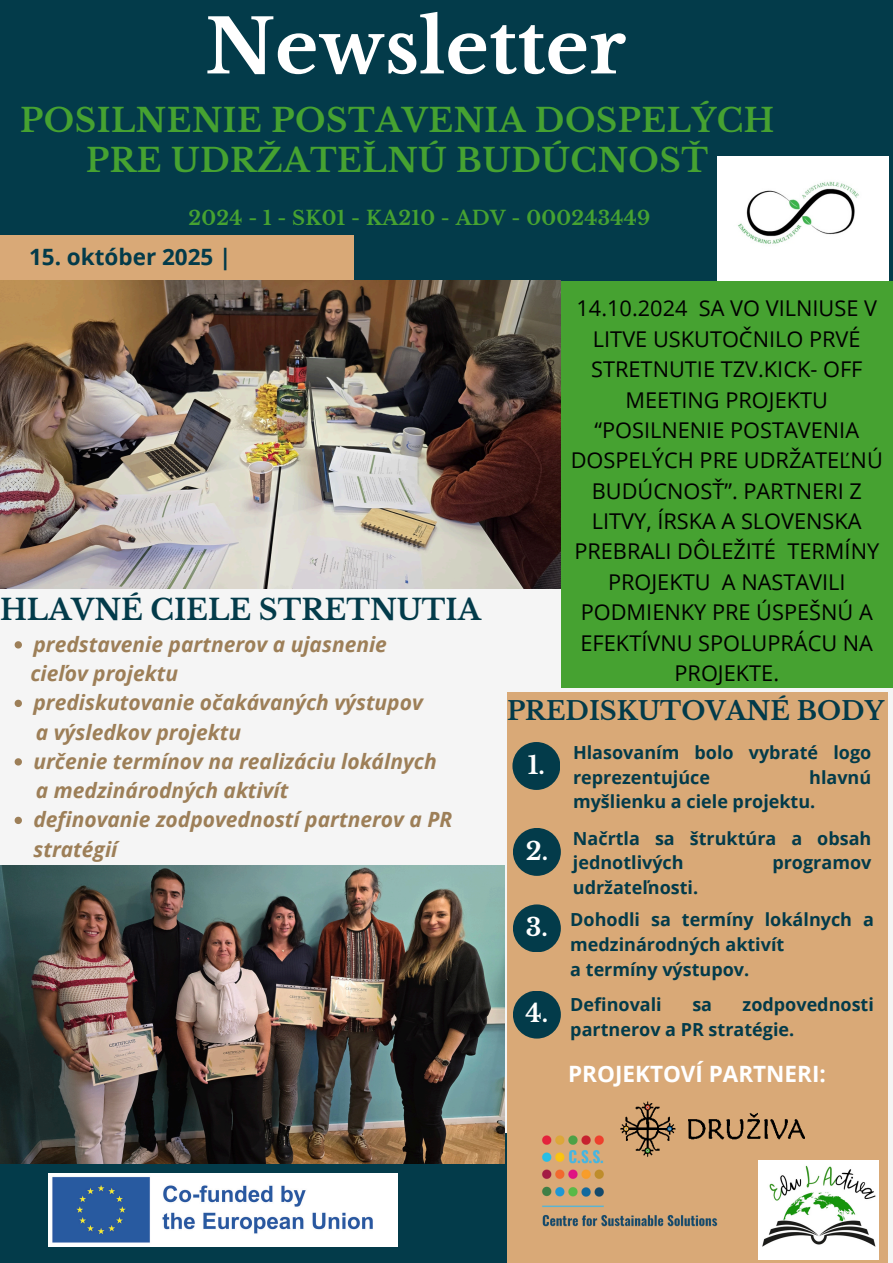
<style>
.page{position:relative;width:893px;height:1263px;background:#f5f5f5}
.page>*{position:absolute;margin:0;border:0;box-sizing:border-box;transform-origin:0 0}
.t1{font:700 74.18px "Libre Baskerville";color:#fff}
.t2{font:700 32.25px/40.5px "Libre Baskerville";letter-spacing:.015em;color:#46a231;text-align:center}
.t3{font:700 28.5px "Libre Baskerville";color:#033b4a}
.t4{font:700 25.5px "Libre Baskerville";color:#033b4a}
.t5{font:700 24.53px "Libre Baskerville";color:#fff}
.t6{font:700 22.5px "Open Sans";color:#fff}
.t7{font:700 22.5px "Open Sans";color:#033b4a}
.t8{font:21.75px/30.4px "Open Sans";color:#000;text-align:center}
.t9{font:italic 700 21px/29.2px "Open Sans";color:#9d7f58}
.t10{font:700 19.5px "Libre Baskerville";letter-spacing:.015em;color:#46a231}
.t11{font:700 18px/24.8px "Open Sans";color:#033b4a}
</style>
<div class="page">
<div style="left:0;top:0;width:893px;height:281px;background:#033b4a"></div>
<div style="left:507px;top:692px;width:380px;height:571px;background:#d9a977"></div>
<div style="left:561px;top:281px;width:332px;height:406px;background:#46a231"></div>
<div style="left:0;top:235px;width:354px;height:50px;background:#d9a977"></div>
<div style="left:512px;top:742px;width:48px;height:48px;background:#033b4a;border-radius:50%"></div>
<div style="left:513px;top:828px;width:48px;height:48px;background:#033b4a;border-radius:50%"></div>
<div style="left:513px;top:904px;width:48px;height:48px;background:#033b4a;border-radius:50%"></div>
<div style="left:513px;top:991px;width:48px;height:47px;background:#033b4a;border-radius:50%"></div>
<div style="left:0;top:1133px;width:507px;height:130px;background:#033b4a"></div>
<img style="left:620px;top:1101px;width:184px;height:60px">
<img style="left:0;top:281px;width:560px;height:307px">
<img style="left:0;top:865px;width:505px;height:299px">
<img style="left:758px;top:1161px;width:120px;height:99px">
<img style="left:542px;top:1133px;width:184px;height:94px">
<img style="left:717px;top:157px;width:171px;height:124px">
<img style="left:48px;top:1174px;width:349px;height:73px">
<svg style="left:15px;top:641px;width:7px;height:7px"></svg>
<svg style="left:15px;top:700px;width:7px;height:7px"></svg>
<svg style="left:15px;top:758px;width:7px;height:7px"></svg>
<svg style="left:15px;top:817px;width:7px;height:7px"></svg>
<p class="t1" style="left:205px;top:1px;width:422px">Newsletter</p>
<p class="t2" style="left:20px;top:100px;width:755px">POSILNENIE POSTAVENIA DOSPELÝCH<br>PRE UDRŽATEĽNÚ BUDÚCNOSŤ</p>
<h4 class="t10" style="left:188px;top:206px;width:463px">2024 - 1 - SK01 - KA210 - ADV - 000243449</h4>
<p class="t7" style="left:29px;top:241px;width:204px">15. október 2025 |</p>
<p class="t3" style="left:0;top:592px;width:482px">HLAVNÉ CIELE STRETNUTIA</p>
<p class="t9" style="left:33px;top:629px;width:355px">predstavenie partnerov a ujasnenie</p>
<h4 class="t9" style="left:30px;top:658px;width:149px">cieľov projektu</h4>
<h4 class="t9" style="left:33px;top:688px;width:391px">prediskutovanie očakávaných výstupov</h4>
<h4 class="t9" style="left:36px;top:717px;width:207px">a výsledkov projektu</h4>
<h4 class="t9" style="left:33px;top:746px;width:405px">určenie termínov na realizáciu lokálnych</h4>
<p class="t9" style="left:36px;top:775px;width:254px">a medzinárodných aktivít</p>
<p class="t9" style="left:33px;top:805px;width:420px">definovanie zodpovedností partnerov a PR stratégií</p>
<p class="t8" style="left:571px;top:293px;width:313px">14.10.2024 SA VO VILNIUSE V<br>LITVE USKUTOČNILO PRVÉ<br>STRETNUTIE TZV.KICK- OFF<br>MEETING PROJEKTU “POSILNENIE POSTAVENIA<br>DOSPELÝCH PRE UDRŽATEĽNÚ<br>BUDÚCNOSŤ”. PARTNERI Z<br>LITVY, ÍRSKA A SLOVENSKA<br>PREBRALI DÔLEŽITÉ TERMÍNY<br>PROJEKTU A NASTAVILI<br>PODMIENKY PRE ÚSPEŠNÚ A<br>EFEKTÍVNU SPOLUPRÁCU NA<br>PROJEKTE.</p>
<h5 class="t4" style="left:507px;top:696px;width:378px">PREDISKUTOVANÉ BODY</h5>
<h1 class="t5" style="left:528px;top:750px;width:19px">1.</h1>
<h2 class="t5" style="left:526px;top:836px;width:24px">2.</h2>
<p class="t5" style="left:526px;top:912px;width:24px">3.</p>
<p class="t5" style="left:525px;top:999px;width:24px">4.</p>
<p class="t11" style="left:573px;top:739px;width:300px">Hlasovaním bolo vybraté logo reprezentujúce</p>
<p class="t11" style="left:573px;top:764px;width:300px;text-indent:236px">hlavnú myšlienku a ciele projektu.</p>
<p class="t11" style="left:573px;top:825px;width:300px">Načrtla sa štruktúra a obsah jednotlivých</p>
<p class="t11" style="left:772px;top:850px;width:100px">programov</p>
<p class="t11" style="left:573px;top:875px;width:127px">udržateľnosti.</p>
<p class="t11" style="left:570px;top:907px;width:305px">Dohodli sa termíny lokálnych a medzinárodných aktivít</p>
<p class="t11" style="left:570px;top:956px;width:180px">a termíny výstupov.</p>
<p class="t11" style="left:570px;top:992px;width:93px">Definovali</p>
<p class="t11" style="left:692px;top:992px;width:21px">sa</p>
<p class="t11" style="left:570px;top:992px;width:305px;text-indent:172px">zodpovednosti partnerov a PR stratégie.</p>
<p class="t6" style="left:568px;top:1057px;width:259px">PROJEKTOVÍ PARTNERI:</p>
</div>
